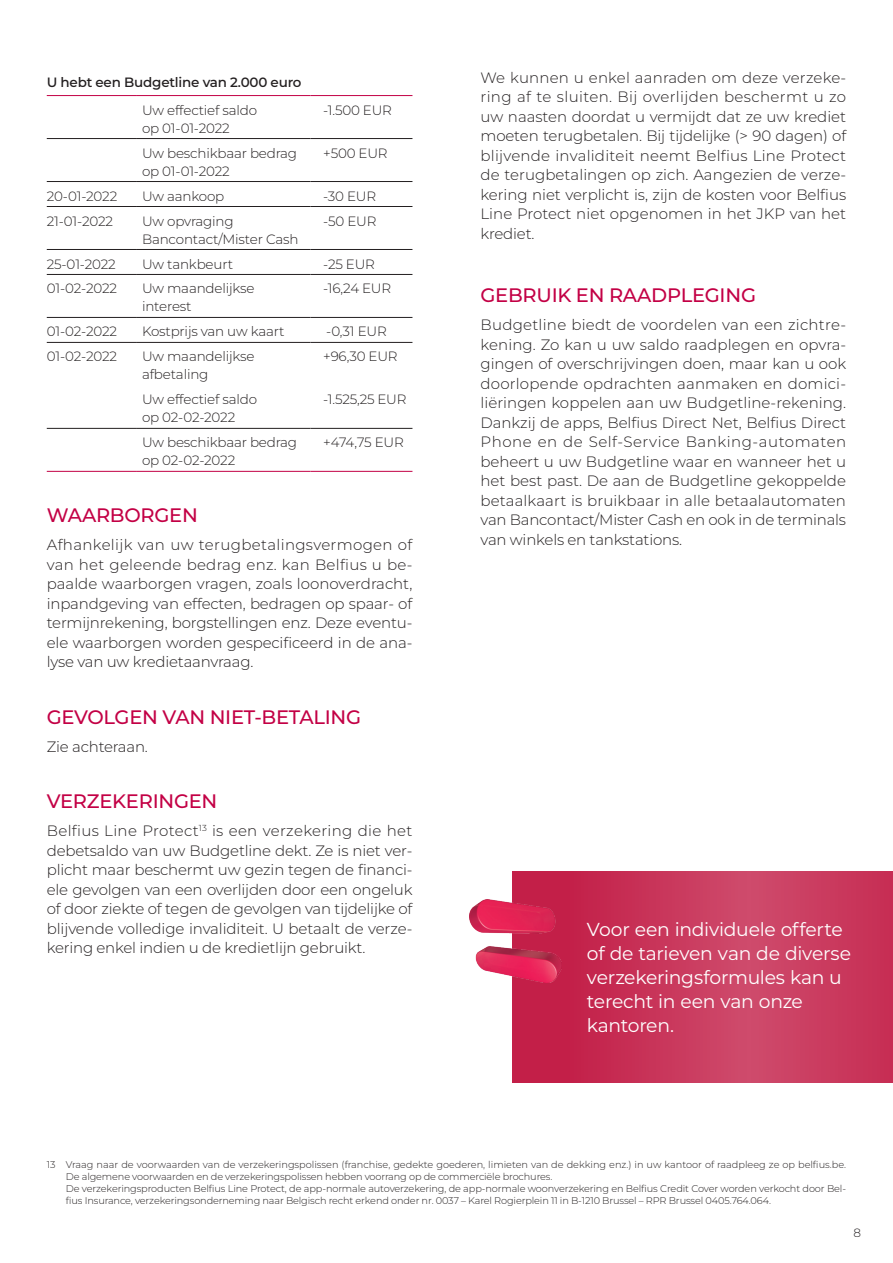
<style>
.page{position:relative;width:893px;height:1263px;background:#fff}
.page>*{position:absolute;margin:0;border:0;box-sizing:border-box;transform-origin:0 0}
.Titel_1_kleiner{font:500 19.5px "Belfius 21";letter-spacing:-.015em;color:#c30045}
.kader__tekst{font:18.75px/24px "Belfius 21";letter-spacing:-.015em;color:#fff}
.lopende{font:300 15px/19.5px "Belfius 21";letter-spacing:-.015em;color:#231f20;text-align:justify}
.TABcorps{font:300 13.5px/18px "Belfius 21";letter-spacing:-.015em;color:#231f20}
.TABcorps-2{font:600 13.5px "Belfius 21";letter-spacing:-.015em;color:#231f20}
.t1{font:300 12px "Belfius 21";color:#231f20}
.voetnoot{font:300 9.75px/12px "Belfius 21";letter-spacing:-.015em;color:#231f20}
</style>
<div class="page">
<hr style="left:47px;top:471px;width:89px;height:1px;background:#c30045">
<hr style="left:136px;top:471px;width:174px;height:1px;background:#c30045">
<hr style="left:310px;top:471px;width:102px;height:1px;background:#c30045">
<hr style="left:47px;top:95px;width:89px;height:1px;background:#c30045">
<hr style="left:136px;top:95px;width:174px;height:1px;background:#c30045">
<hr style="left:310px;top:95px;width:102px;height:1px;background:#c30045">
<hr style="left:47px;top:138px;width:89px;height:1px;background:#231f20">
<hr style="left:136px;top:138px;width:174px;height:1px;background:#231f20">
<hr style="left:310px;top:138px;width:102px;height:1px;background:#231f20">
<hr style="left:47px;top:181px;width:89px;height:1px;background:#231f20">
<hr style="left:136px;top:181px;width:174px;height:1px;background:#231f20">
<hr style="left:310px;top:181px;width:102px;height:1px;background:#231f20">
<hr style="left:47px;top:206px;width:89px;height:1px;background:#231f20">
<hr style="left:136px;top:206px;width:174px;height:1px;background:#231f20">
<hr style="left:310px;top:206px;width:102px;height:1px;background:#231f20">
<hr style="left:47px;top:249px;width:89px;height:1px;background:#231f20">
<hr style="left:136px;top:249px;width:174px;height:1px;background:#231f20">
<hr style="left:310px;top:249px;width:102px;height:1px;background:#231f20">
<hr style="left:47px;top:274px;width:89px;height:1px;background:#231f20">
<hr style="left:136px;top:274px;width:174px;height:1px;background:#231f20">
<hr style="left:310px;top:274px;width:102px;height:1px;background:#231f20">
<hr style="left:47px;top:317px;width:89px;height:1px;background:#231f20">
<hr style="left:136px;top:317px;width:174px;height:1px;background:#231f20">
<hr style="left:310px;top:317px;width:102px;height:1px;background:#231f20">
<hr style="left:47px;top:342px;width:89px;height:1px;background:#231f20">
<hr style="left:136px;top:342px;width:174px;height:1px;background:#231f20">
<hr style="left:310px;top:342px;width:102px;height:1px;background:#231f20">
<hr style="left:47px;top:428px;width:89px;height:1px;background:#231f20">
<hr style="left:136px;top:428px;width:174px;height:1px;background:#231f20">
<hr style="left:310px;top:428px;width:102px;height:1px;background:#231f20">
<svg style="left:512px;top:872px;width:381px;height:211px;background:#c8355a"></svg>
<img style="left:470px;top:900px;width:92px;height:82px">
<p class="TABcorps-2" style="left:47px;top:74px;width:256px">U hebt een Budgetline van 2.000 euro</p>
<p class="TABcorps" style="left:142px;top:101px;width:117px">Uw effectief saldo op 01-01-2022</p>
<p class="TABcorps" style="left:323px;top:101px;width:70px">-1.500 EUR</p>
<p class="TABcorps" style="left:142px;top:144px;width:157px">Uw beschikbaar bedrag op 01-01-2022</p>
<p class="TABcorps" style="left:323px;top:144px;width:66px">+500 EUR</p>
<p class="TABcorps" style="left:47px;top:187px;width:72px">20-01-2022</p>
<p class="TABcorps" style="left:142px;top:187px;width:84px">Uw aankoop</p>
<p class="TABcorps" style="left:323px;top:187px;width:54px">-30 EUR</p>
<p class="TABcorps" style="left:47px;top:212px;width:68px">21-01-2022</p>
<p class="TABcorps" style="left:142px;top:212px;width:158px">Uw opvraging<br>Bancontact/Mister Cash</p>
<p class="TABcorps" style="left:323px;top:212px;width:55px">-50 EUR</p>
<p class="TABcorps" style="left:47px;top:255px;width:71px">25-01-2022</p>
<p class="TABcorps" style="left:142px;top:255px;width:93px">Uw tankbeurt</p>
<p class="TABcorps" style="left:323px;top:255px;width:53px">-25 EUR</p>
<p class="TABcorps" style="left:47px;top:280px;width:72px">01-02-2022</p>
<p class="TABcorps" style="left:142px;top:280px;width:114px">Uw maandelijkse interest</p>
<p class="TABcorps" style="left:323px;top:280px;width:70px">-16,24 EUR</p>
<p class="TABcorps" style="left:47px;top:323px;width:72px">01-02-2022</p>
<p class="TABcorps" style="left:142px;top:323px;width:144px">Kostprijs van uw kaart</p>
<p class="TABcorps" style="left:326px;top:323px;width:62px">-0,31 EUR</p>
<p class="TABcorps" style="left:47px;top:348px;width:72px">01-02-2022</p>
<p class="TABcorps" style="left:142px;top:348px;width:114px">Uw maandelijkse afbetaling</p>
<p class="TABcorps" style="left:323px;top:348px;width:76px">+96,30 EUR</p>
<p class="TABcorps" style="left:142px;top:391px;width:117px">Uw effectief saldo op 02-02-2022</p>
<p class="TABcorps" style="left:323px;top:391px;width:85px">-1.525,25 EUR</p>
<p class="TABcorps" style="left:142px;top:434px;width:157px">Uw beschikbaar bedrag op 02-02-2022</p>
<p class="TABcorps" style="left:323px;top:434px;width:82px">+474,75 EUR</p>
<p class="Titel_1_kleiner" style="left:47px;top:503px;width:153px">WAARBORGEN</p>
<p class="lopende" style="left:47px;top:535px;width:367px">Afhankelijk van uw terugbetalingsvermogen of van het geleende bedrag enz. kan Belfius u be&shy;paalde waarborgen vragen, zoals loonoverdracht, inpandgeving van effecten, bedragen op spaar- of termijnrekening, borgstellingen enz. Deze eventu&shy;ele waarborgen worden gespecificeerd in de ana&shy;lyse van uw kredietaanvraag.</p>
<p class="Titel_1_kleiner" style="left:47px;top:704px;width:316px">GEVOLGEN VAN NIET-BETALING</p>
<p class="lopende" style="left:47px;top:737px;width:103px">Zie achteraan.</p>
<p class="Titel_1_kleiner" style="left:47px;top:789px;width:172px">VERZEKERINGEN</p>
<p class="lopende" style="left:47px;top:821px;width:367px">Belfius Line Protect<sup>13</sup> is een verzekering die het debetsaldo van uw Budgetline dekt. Ze is niet ver&shy;plicht maar beschermt uw gezin tegen de financi&shy;ële gevolgen van een overlijden door een ongeluk of door ziekte of tegen de gevolgen van tijdelijke of blijvende volledige invaliditeit. U betaalt de verze&shy;kering enkel indien u de kredietlijn gebruikt.</p>
<p class="lopende" style="left:480px;top:67px;width:367px">We kunnen u enkel aanraden om deze verzeke&shy;ring af te sluiten. Bij overlijden beschermt u zo uw naasten doordat u vermijdt dat ze uw krediet moeten terugbetalen. Bij tijdelijke (&gt; 90 dagen) of blijvende invaliditeit neemt Belfius Line Protect de terugbetalingen op zich. Aangezien de verze&shy;kering niet verplicht is, zijn de kosten voor Belfius Line Protect niet opgenomen in het JKP van het krediet.</p>
<p class="Titel_1_kleiner" style="left:480px;top:283px;width:277px">GEBRUIK EN RAADPLEGING</p>
<p class="lopende" style="left:480px;top:315px;width:367px">Budgetline biedt de voordelen van een zichtre&shy;kening. Zo kan u uw saldo raadplegen en opvra&shy;gingen of overschrijvingen doen, maar kan u ook doorlopende opdrachten aanmaken en domici&shy;liëringen koppelen aan uw Budgetline-rekening.<br>Dankzij de apps, Belfius Direct Net, Belfius Direct Phone en de Self-Service Banking-automaten beheert u uw Budgetline waar en wanneer het u het best past. De aan de Budgetline gekoppelde betaalkaart is bruikbaar in alle betaalautomaten van Bancontact/Mister Cash en ook in de terminals van winkels en tankstations.</p>
<p class="kader__tekst" style="left:587px;top:917px;width:266px">Voor een individuele offerte of de tarieven van de diverse verzekeringsformules kan u terecht in een van onze kantoren.</p>
<p class="voetnoot" style="left:66px;top:1159px;width:782px;text-indent:-19px">13 Vraag naar de voorwaarden van de verzekeringspolissen (franchise, gedekte goederen, limieten van de dekking enz.) in uw kantoor of raadpleeg ze op belfius.be.<br>De algemene voorwaarden en de verzekeringspolissen hebben voorrang op de commerciële brochures.</p>
<p class="voetnoot" style="left:66px;top:1183px;width:782px">De verzekeringsproducten Belfius Line Protect, de app-normale autoverzekering, de app-normale woonverzekering en Belfius Credit Cover worden verkocht door Bel&shy;fius Insurance, verzekeringsonderneming naar Belgisch recht erkend onder nr. 0037 – Karel Rogierplein 11 in B-1210 Brussel – RPR Brussel 0405.764.064.</p>
<p class="t1" style="left:853px;top:1225px;width:9px">8</p>
</div>
